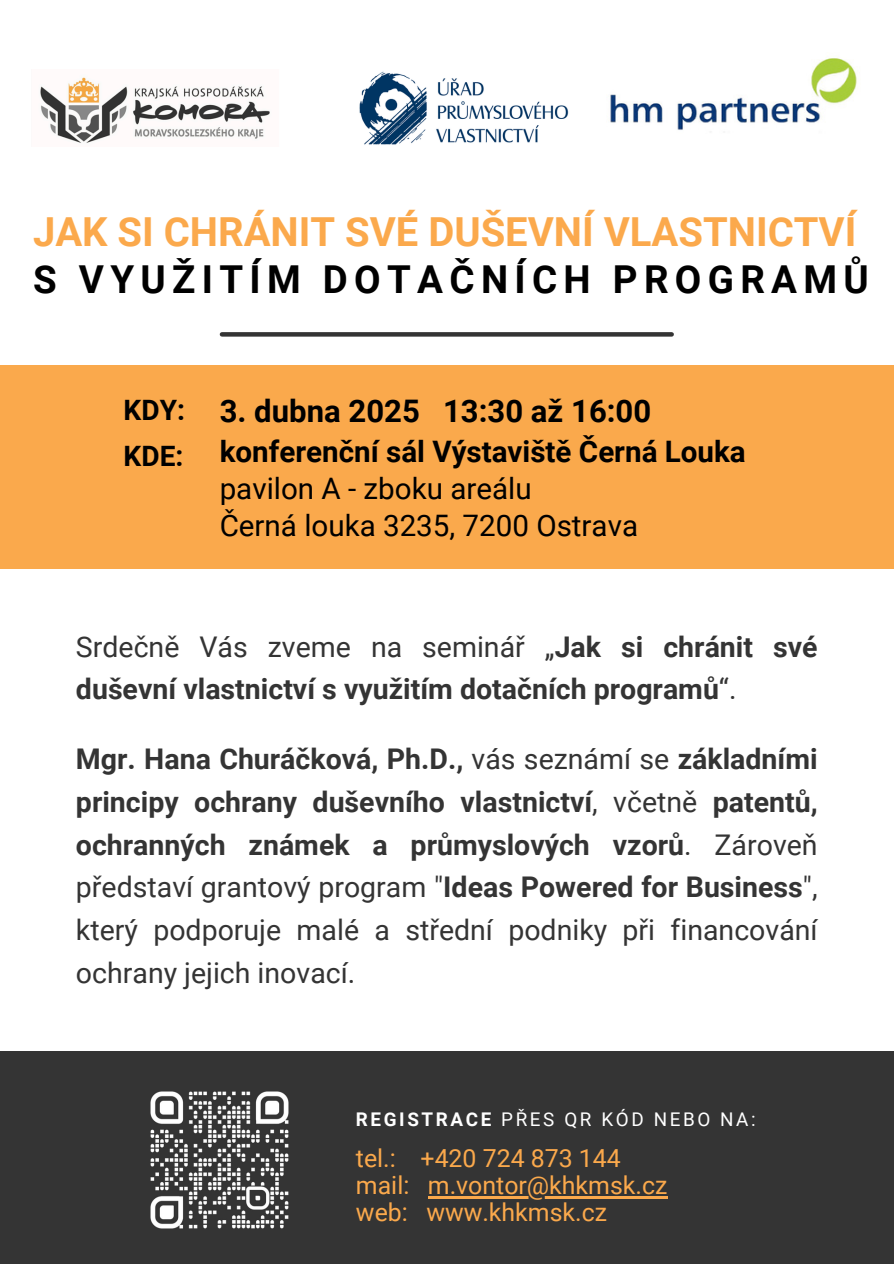
<style>
.page{position:relative;width:894px;height:1264px;background:#fff}
.page>*{position:absolute;margin:0;border:0;box-sizing:border-box;transform-origin:0 0}
.t1{font:700 39.9px "Roboto";color:#fba94c}
.t2{font:700 38.55px "Roboto";letter-spacing:.165em;color:#000}
.t3{font:700 31.05px "Roboto";color:#000}
.t4{font:29.55px/37.2px "Roboto";color:#000}
.t5{font:700 28.5px/42.8px "Roboto";color:#343434}
.t6{font:700 28.05px "Roboto";color:#000}
.t7{font:24.9px/27px "Roboto";color:#fba94c}
.t8{font:18.9px "Roboto";letter-spacing:.14em;color:#fff}
.s1{font-weight:700}
.s2{font-weight:400}
</style>
<div class="page">
<img style="left:40px;top:77px;width:230px;height:66px">
<div style="left:0;top:1051px;width:892px;height:212px;background:#343434"></div>
<div style="left:0;top:365px;width:893px;height:203px;background:#faa94c"></div>
<svg style="left:222px;top:332px;width:449px;height:4px;background:#3a3a3a"></svg>
<img style="left:359px;top:71px;width:210px;height:74px">
<img style="left:610px;top:58px;width:247px;height:72px">
<hr style="left:428px;top:1195px;width:239px;height:3px;background:#fba94c">
<img style="left:151px;top:1091px;width:137px;height:137px">
<h2 class="t1" style="left:33px;top:208px;width:824px">JAK SI CHRÁNIT SVÉ DUŠEVNÍ VLASTNICTVÍ</h2>
<h2 class="t2" style="left:33px;top:257px;width:837px">S VYUŽITÍM DOTAČNÍCH PROGRAMŮ</h2>
<p class="t6" style="left:124px;top:394px;width:63px">KDY:</p>
<p class="t3" style="left:220px;top:393px;width:433px">3. dubna 2025 13:30 až 16:00</p>
<h3 class="t6" style="left:124px;top:440px;width:61px">KDE:</h3>
<h4 class="t4" style="left:220px;top:433px;width:527px"><span class="s1">konferenční sál Výstaviště Černá Louka </span>pavilon A - zboku areálu<br>Černá louka 3235, 7200 Ostrava</h4>
<h1 class="t5" style="left:76px;top:625px;width:743px"><span class="s2">Srdečně Vás zveme na seminář „</span>Jak si chránit své duševní vlastnictví s využitím dotačních programů<span class="s2">“.</span></h1>
<p class="t5" style="left:76px;top:738px;width:743px;text-align:justify">Mgr. Hana Churáčková, Ph.D., <span class="s2">vás seznámí se</span> základními principy ochrany duševního vlastnictví<span class="s2">, včetně</span> patentů, ochranných známek a průmyslových vzorů<span class="s2">. Zároveň představí grantový program "</span>Ideas Powered for Business<span class="s2">", který podporuje malé a střední podniky při financování ochrany jejich inovací.</span></p>
<h4 class="t8" style="left:356px;top:1108px;width:401px"><span class="s1">REGISTRACE</span> PŘES QR KÓD NEBO NA:</h4>
<p class="t7" style="left:356px;top:1144px;width:266px">tel.: +420 724 873 144 mail:</p>
<h1 class="t7" style="left:356px;top:1171px;width:313px;text-indent:72px">m.vontor@khkmsk.cz web: www.khkmsk.cz</h1>
</div>
